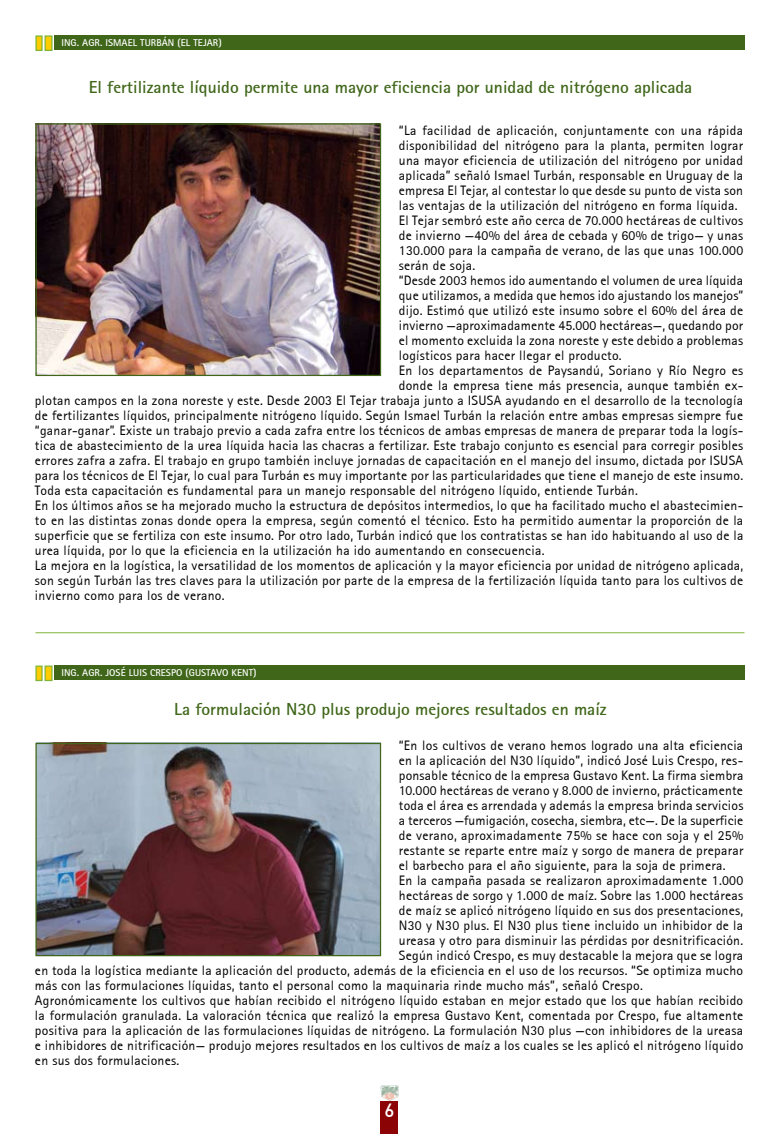
<style>
.page{position:relative;width:780px;height:1134px;background:#fff}
.page>*{position:absolute;margin:0;border:0;box-sizing:border-box;transform-origin:0 0}
.t1{font:18.75px "Converse DIN Medium";color:#fff}
.t2{font:700 17.5px "Rotis Sans Serif";color:#3f6619}
.t3{font:13.75px "Rotis Sans Serif";letter-spacing:.02em;color:#000}
.t4{font:700 10px "Rotis Sans Serif";letter-spacing:.005em;color:#fff}
</style>
<div class="page">
<div style="left:381px;top:1101px;width:17px;height:33px;background:#8b0304"></div>
<img style="left:381px;top:1085px;width:17px;height:15px">
<img style="left:37px;top:742px;width:343px;height:212px">
<img style="left:37px;top:125px;width:342px;height:249px">
<div style="left:54px;top:35px;width:690px;height:15px;background:#3f6619"></div>
<div style="left:35px;top:35px;width:8px;height:16px;background:#fc0;border:1px solid #7fb439"></div>
<div style="left:44px;top:35px;width:9px;height:16px;background:#fc0;border:1px solid #7fb439"></div>
<hr style="left:35px;top:632px;width:709px;height:1px;background:#7fb439">
<div style="left:35px;top:123px;width:346px;height:253px;border:1px solid #3f6619"></div>
<div style="left:54px;top:665px;width:690px;height:15px;background:#3f6619"></div>
<div style="left:35px;top:665px;width:8px;height:16px;background:#fc0;border:1px solid #7fb439"></div>
<div style="left:44px;top:665px;width:9px;height:16px;background:#fc0;border:1px solid #7fb439"></div>
<div style="left:35px;top:743px;width:346px;height:213px;border:1px solid #3f6619"></div>
<p class="t4" style="left:61px;top:37px;width:162px">In g. Agr. I smael Turbán (EL TEJAR)</p>
<p class="t2" style="left:89px;top:76px;width:605px">El fertilizante líquido permite una mayor eficiencia por unidad de nitrógeno aplicada</p>
<p class="t3" style="left:399px;top:122px;width:346px">“La facilidad de aplicación, conjuntamente con una rápida</p>
<p class="t3" style="left:399px;top:137px;width:346px">disponibilidad del nitrógeno para la planta, permiten lograr</p>
<p class="t3" style="left:399px;top:152px;width:346px">una mayor eficiencia de utilización del nitrógeno por unidad</p>
<p class="t3" style="left:399px;top:167px;width:346px">aplicada” señaló Ismael Turbán, responsable en Uruguay de la</p>
<p class="t3" style="left:399px;top:182px;width:345px">empresa El Tejar, al contestar lo que desde su punto de vista son</p>
<p class="t3" style="left:399px;top:197px;width:340px">las ventajas de la utilización del nitrógeno en forma líquida.</p>
<p class="t3" style="left:399px;top:212px;width:346px">El Tejar sembró este año cerca de 70.000 hectáreas de cultivos</p>
<p class="t3" style="left:399px;top:227px;width:346px">de invierno —40% del área de cebada y 60% de trigo— y unas</p>
<p class="t3" style="left:399px;top:242px;width:346px">130.000 para la campaña de verano, de las que unas 100.000</p>
<p class="t3" style="left:399px;top:257px;width:78px">serán de soja.</p>
<p class="t3" style="left:399px;top:272px;width:345px">“Desde 2003 hemos ido aumentando el volumen de urea líquida</p>
<p class="t3" style="left:399px;top:287px;width:346px">que utilizamos, a medida que hemos ido ajustando los manejos”</p>
<p class="t3" style="left:399px;top:302px;width:346px">dijo. Estimó que utilizó este insumo sobre el 60% del área de</p>
<p class="t3" style="left:399px;top:317px;width:346px">invierno —aproximadamente 45.000 hectáreas—, quedando por</p>
<p class="t3" style="left:399px;top:332px;width:346px">el momento excluida la zona noreste y este debido a problemas</p>
<p class="t3" style="left:399px;top:347px;width:224px">logísticos para hacer llegar el producto.</p>
<p class="t3" style="left:399px;top:362px;width:346px">En los departamentos de Paysandú, Soriano y Río Negro es</p>
<p class="t3" style="left:399px;top:377px;width:346px">donde la empresa tiene más presencia, aunque también ex-</p>
<p class="t3" style="left:35px;top:392px;width:709px">plotan campos en la zona noreste y este. Desde 2003 El Tejar trabaja junto a ISUSA ayudando en el desarrollo de la tecnología</p>
<p class="t3" style="left:35px;top:407px;width:709px">de fertilizantes líquidos, principalmente nitrógeno líquido. Según Ismael Turbán la relación entre ambas empresas siempre fue</p>
<p class="t3" style="left:35px;top:422px;width:709px">“ganar-ganar”. Existe un trabajo previo a cada zafra entre los técnicos de ambas empresas de manera de preparar toda la logís-</p>
<p class="t3" style="left:35px;top:437px;width:709px">tica de abastecimiento de la urea líquida hacia las chacras a fertilizar. Este trabajo conjunto es esencial para corregir posibles</p>
<p class="t3" style="left:35px;top:452px;width:709px">errores zafra a zafra. El trabajo en grupo también incluye jornadas de capacitación en el manejo del insumo, dictada por ISUSA</p>
<p class="t3" style="left:35px;top:467px;width:709px">para los técnicos de El Tejar, lo cual para Turbán es muy importante por las particularidades que tiene el manejo de este insumo.</p>
<p class="t3" style="left:35px;top:482px;width:604px">Toda esta capacitación es fundamental para un manejo responsable del nitrógeno líquido, entiende Turbán.</p>
<p class="t3" style="left:35px;top:497px;width:709px">En los últimos años se ha mejorado mucho la estructura de depósitos intermedios, lo que ha facilitado mucho el abastecimien-</p>
<p class="t3" style="left:35px;top:512px;width:709px">to en las distintas zonas donde opera la empresa, según comentó el técnico. Esto ha permitido aumentar la proporción de la</p>
<p class="t3" style="left:35px;top:527px;width:709px">superficie que se fertiliza con este insumo. Por otro lado, Turbán indicó que los contratistas se han ido habituando al uso de la</p>
<p class="t3" style="left:35px;top:542px;width:511px">urea líquida, por lo que la eficiencia en la utilización ha ido aumentando en consecuencia.</p>
<p class="t3" style="left:35px;top:557px;width:709px">La mejora en la logística, la versatilidad de los momentos de aplicación y la mayor eficiencia por unidad de nitrógeno aplicada,</p>
<p class="t3" style="left:35px;top:572px;width:709px">son según Turbán las tres claves para la utilización por parte de la empresa de la fertilización líquida tanto para los cultivos de</p>
<p class="t3" style="left:35px;top:587px;width:191px">invierno como para los de verano.</p>
<p class="t4" style="left:61px;top:667px;width:196px">In g. Agr. José Luis Crespo (Gustavo Kent)</p>
<p class="t2" style="left:174px;top:697px;width:434px">La formulación N30 plus produjo mejores resultados en maíz</p>
<p class="t3" style="left:399px;top:737px;width:346px">“En los cultivos de verano hemos logrado una alta eficiencia</p>
<p class="t3" style="left:399px;top:752px;width:346px">en la aplicación del N30 líquido”, indicó José Luis Crespo, res-</p>
<p class="t3" style="left:399px;top:767px;width:346px">ponsable técnico de la empresa Gustavo Kent. La firma siembra</p>
<p class="t3" style="left:399px;top:782px;width:345px">10.000 hectáreas de verano y 8.000 de invierno, prácticamente</p>
<p class="t3" style="left:399px;top:797px;width:346px">toda el área es arrendada y además la empresa brinda servicios</p>
<p class="t3" style="left:399px;top:812px;width:346px">a terceros —fumigación, cosecha, siembra, etc—. De la superficie</p>
<p class="t3" style="left:399px;top:827px;width:346px">de verano, aproximadamente 75% se hace con soja y el 25%</p>
<p class="t3" style="left:399px;top:842px;width:346px">restante se reparte entre maíz y sorgo de manera de preparar</p>
<p class="t3" style="left:399px;top:857px;width:328px">el barbecho para el año siguiente, para la soja de primera.</p>
<p class="t3" style="left:399px;top:872px;width:346px">En la campaña pasada se realizaron aproximadamente 1.000</p>
<p class="t3" style="left:399px;top:887px;width:346px">hectáreas de sorgo y 1.000 de maíz. Sobre las 1.000 hectáreas</p>
<p class="t3" style="left:399px;top:902px;width:346px">de maíz se aplicó nitrógeno líquido en sus dos presentaciones,</p>
<p class="t3" style="left:399px;top:917px;width:346px">N30 y N30 plus. El N30 plus tiene incluido un inhibidor de la</p>
<p class="t3" style="left:399px;top:932px;width:346px">ureasa y otro para disminuir las pérdidas por desnitrificación.</p>
<p class="t3" style="left:399px;top:947px;width:346px">Según indicó Crespo, es muy destacable la mejora que se logra</p>
<p class="t3" style="left:35px;top:962px;width:709px">en toda la logística mediante la aplicación del producto, además de la eficiencia en el uso de los recursos. “Se optimiza mucho</p>
<p class="t3" style="left:35px;top:977px;width:609px">más con las formulaciones líquidas, tanto el personal como la maquinaria rinde mucho más”, señaló Crespo.</p>
<p class="t3" style="left:35px;top:992px;width:709px">Agronómicamente los cultivos que habían recibido el nitrógeno líquido estaban en mejor estado que los que habían recibido</p>
<p class="t3" style="left:35px;top:1007px;width:709px">la formulación granulada. La valoración técnica que realizó la empresa Gustavo Kent, comentada por Crespo, fue altamente</p>
<p class="t3" style="left:35px;top:1022px;width:709px">positiva para la aplicación de las formulaciones líquidas de nitrógeno. La formulación N30 plus —con inhibidores de la ureasa</p>
<p class="t3" style="left:35px;top:1037px;width:709px">e inhibidores de nitrificación— produjo mejores resultados en los cultivos de maíz a los cuales se les aplicó el nitrógeno líquido</p>
<p class="t3" style="left:35px;top:1052px;width:146px">en sus dos formulaciones.</p>
<h1 class="t1" style="left:384px;top:1098px;width:11px">6</h1>
</div>
